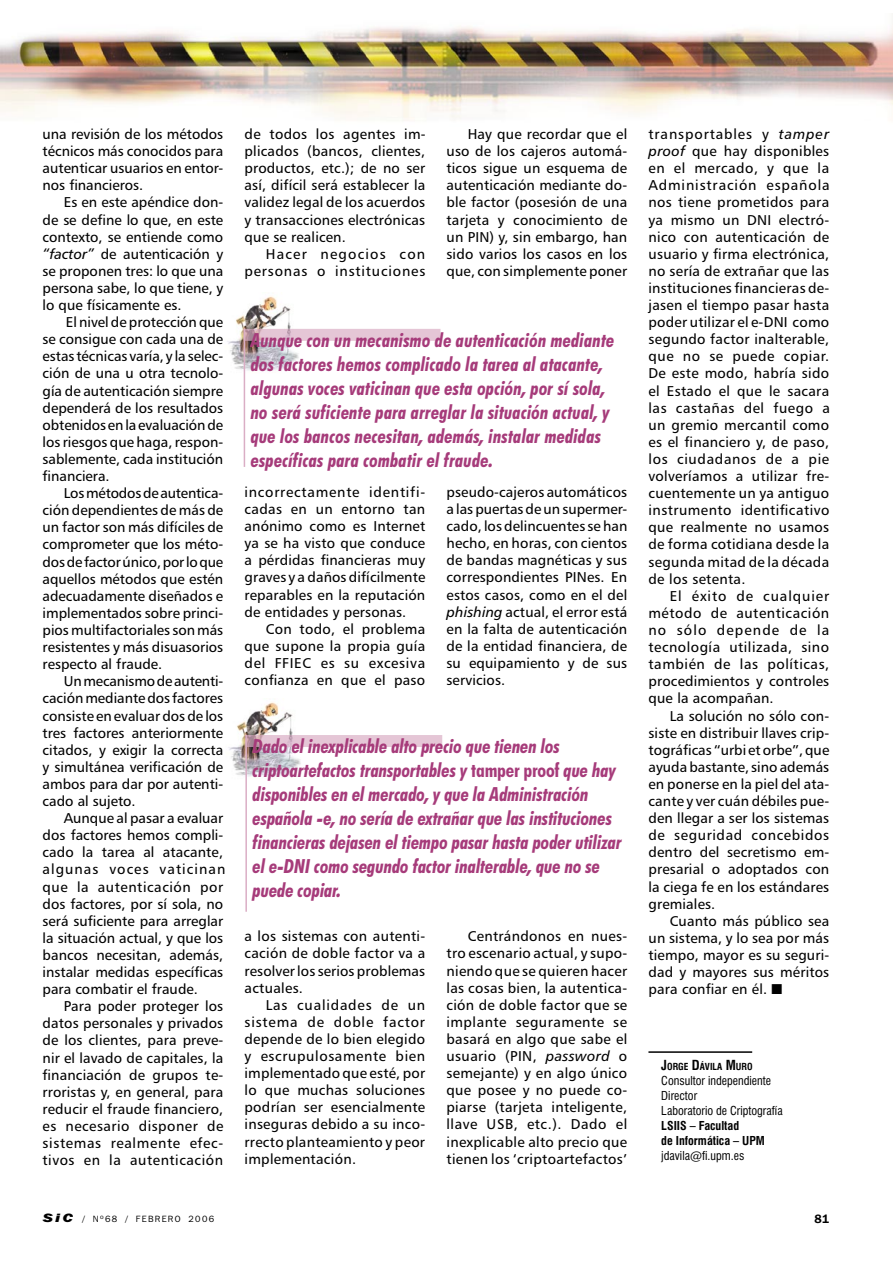
<style>
.page{position:relative;width:893px;height:1263px;background:#fff}
.page>*{position:absolute;margin:0;border:0;box-sizing:border-box;transform-origin:0 0}
._5_Ladillos{font:italic 700 condensed 19.5px/24px "Futura BT";letter-spacing:-.01em;color:#a63b7a}
._4_texto-swis{font:14.25px/17.1px "Humanist 777 BT Roman B";letter-spacing:.01em;color:#000;text-align:justify}
._4_texto-swis-2{font:14.25px/17.1px "Humanist 777 BT Roman B";letter-spacing:.055em;color:#000;text-align:right}
._7_Dir-b{font:condensed 12px "Swiss 721 BT";color:#000}
._7_Dir-b-2{font:700 condensed 12px "Swiss 721 BT";color:#000}
.t1{font:600 12px "Franklin Gothic IT Cby BT";color:#000}
._7_Dir-a{font:700 condensed 9.45px "Swiss 721 BT";color:#000}
.t2{font:9px "Franklin Gothic IT Cby BT";letter-spacing:.15em;color:#000}
.s1{font-family:"Humanist 777 BT Italic B"}
.s2{font-style:normal}
.s3{font-size:13.5px}
.s4{font-weight:800;font-style:italic;font-size:12px}
</style>
<div class="page">
<hr style="left:648px;top:1051px;width:104px;height:2px;background:#000">
<img style="left:0;top:24px;width:893px;height:97px">
<img style="left:227px;top:296px;width:72px;height:77px">
<svg style="left:245px;top:329px;width:195px;height:12px;background:#e1c2d1"></svg>
<hr style="left:244px;top:329px;width:1px;height:138px;background:#daaec5">
<img style="left:228px;top:702px;width:73px;height:75px">
<svg style="left:247px;top:735px;width:195px;height:12px;background:#e1c2d1"></svg>
<hr style="left:245px;top:735px;width:2px;height:177px;background:#daaec5">
<p class="_4_texto-swis" style="left:43px;top:125px;width:182px">una revisión de los métodos técnicos más conocidos para autenticar usuarios en entor&shy;nos financieros.</p>
<p class="_4_texto-swis" style="left:43px;top:194px;width:182px;text-indent:21px">Es en este apéndice don&shy;de se define lo que, en este contexto, se entiende como <span class="s1">“factor”</span> de autenticación y se proponen tres: lo que una persona sabe, lo que tiene, y lo que físicamente es.</p>
<p class="_4_texto-swis" style="left:43px;top:313px;width:182px;text-indent:23px">El nivel de protección que se consigue con cada una de estas técnicas varía, y la selec&shy;ción de una u otra tecnolo&shy;gía de autenticación siempre dependerá de los resultados obtenidos en la evaluación de los riesgos que haga, respon&shy;sablemente, cada institución financiera.</p>
<p class="_4_texto-swis" style="left:43px;top:484px;width:182px;text-indent:21px">Los métodos de autentica&shy;ción dependientes de más de un factor son más difíciles de comprometer que los méto&shy;dos de factor único, por lo que aquellos métodos que estén adecuadamente diseñados e implementados sobre princi&shy;pios multifactoriales son más resistentes y más disuasorios respecto al fraude.</p>
<p class="_4_texto-swis" style="left:43px;top:672px;width:182px;text-indent:21px">Un mecanismo de autenti&shy;cación mediante dos factores consiste en evaluar dos de los tres factores anteriormente citados, y exigir la correcta y simultánea verificación de ambos para dar por autenti&shy;cado al sujeto.</p>
<p class="_4_texto-swis" style="left:43px;top:809px;width:184px;text-align:left;text-indent:21px">Aunque al pasar a evaluar dos factores hemos compli&shy;cado la tarea al atacante, algunas voces vaticinan que la autenticación por dos factores, por sí sola, no será suficiente para arreglar la situación actual, y que los bancos necesitan, además, instalar medidas específicas para combatir el fraude.</p>
<p class="_4_texto-swis" style="left:43px;top:997px;width:182px;text-indent:21px">Para poder proteger los datos personales y privados de los clientes, para preve&shy;nir el lavado de capitales, la financiación de grupos te&shy;rroristas y, en general, para reducir el fraude financiero, es necesario disponer de sistemas realmente efec&shy;tivos en la autenticación</p>
<p class="_4_texto-swis" style="left:245px;top:125px;width:183px">de todos los agentes im&shy;plicados (bancos, clientes, productos, etc.); de no ser así, difícil será establecer la validez legal de los acuerdos y transacciones electrónicas que se realicen.</p>
<p class="_4_texto-swis-2" style="left:245px;top:245px;width:182px">Hacer negocios con personas o instituciones</p>
<p class="_4_texto-swis" style="left:446px;top:125px;width:182px;text-indent:21px">Hay que recordar que el uso de los cajeros automá&shy;ticos sigue un esquema de autenticación mediante do&shy;ble factor (posesión de una tarjeta y conocimiento de un PIN) y, sin embargo, han sido varios los casos en los que, con simplemente poner</p>
<p class="_5_Ladillos" style="left:251px;top:328px;width:365px">Aunque con un mecanismo de autenticación mediante dos factores hemos complicado la tarea al atacante, algunas voces vaticinan que esta opción, por sí sola, no será suficiente para arreglar la situación actual, y que los bancos necesitan, además, instalar medidas específicas para combatir el fraude.</p>
<p class="_4_texto-swis" style="left:245px;top:483px;width:182px">incorrectamente identifi&shy;cadas en un entorno tan anónimo como es Internet ya se ha visto que conduce a pérdidas financieras muy graves y a daños difícilmente reparables en la reputación de entidades y personas.</p>
<p class="_4_texto-swis" style="left:245px;top:620px;width:182px;text-indent:21px">Con todo, el problema que supone la propia guía del FFIEC es su excesiva confianza en que el paso</p>
<p class="_4_texto-swis" style="left:446px;top:483px;width:182px">pseudo-cajeros automáticos a las puertas de un supermer&shy;cado, los delincuentes se han hecho, en horas, con cientos de bandas magnéticas y sus correspondientes PINes. En estos casos, como en el del <span class="s1">phishing</span> actual, el error está en la falta de autenticación de la entidad financiera, de su equipamiento y de sus servicios.</p>
<p class="_5_Ladillos" style="left:253px;top:734px;width:371px">Dado el inexplicable alto precio que tienen los criptoartefactos transportables y <span class="s2">tamper proof</span> que hay disponibles en el mercado, y que la Administración española -e, no sería de extrañar que las instituciones financieras dejasen el tiempo pasar hasta poder utilizar el e-DNI como segundo factor inalterable, que no se puede copiar.</p>
<p class="_4_texto-swis" style="left:245px;top:927px;width:182px">a los sistemas con autenti&shy;cación de doble factor va a resolver los serios problemas actuales.</p>
<p class="_4_texto-swis" style="left:245px;top:996px;width:182px;text-indent:21px">Las cualidades de un sistema de doble factor depende de lo bien elegido y escrupulosamente bien implementado que esté, por lo que muchas soluciones podrían ser esencialmente inseguras debido a su inco&shy;rrecto planteamiento y peor implementación.</p>
<p class="_4_texto-swis" style="left:446px;top:927px;width:182px;text-indent:21px">Centrándonos en nues&shy;tro escenario actual, y supo&shy;niendo que se quieren hacer las cosas bien, la autentica&shy;ción de doble factor que se implante seguramente se basará en algo que sabe el usuario (PIN, <span class="s1">password</span> o semejante) y en algo único que posee y no puede co&shy;piarse (tarjeta inteligente, llave USB, etc.). Dado el inexplicable alto precio que tienen los ‘criptoartefactos’</p>
<p class="_4_texto-swis" style="left:648px;top:125px;width:183px">transportables y <span class="s1">tamper proof</span> que hay disponibles en el mercado, y que la Administración española nos tiene prometidos para ya mismo un DNI electró&shy;nico con autenticación de usuario y firma electrónica, no sería de extrañar que las instituciones financieras de&shy;jasen el tiempo pasar hasta poder utilizar el e-DNI como segundo factor inalterable, que no se puede copiar.<br>De este modo, habría sido el Estado el que le sacara las castañas del fuego a un gremio mercantil como es el financiero y, de paso, los ciudadanos de a pie volveríamos a utilizar fre&shy;cuentemente un ya antiguo instrumento identificativo que realmente no usamos de forma cotidiana desde la segunda mitad de la década de los setenta.</p>
<p class="_4_texto-swis" style="left:648px;top:587px;width:182px;text-indent:21px">El éxito de cualquier método de autenticación no sólo depende de la tecnología utilizada, sino también de las políticas, procedimientos y controles que la acompañan.</p>
<p class="_4_texto-swis" style="left:648px;top:707px;width:182px;text-indent:21px">La solución no sólo con&shy;siste en distribuir llaves crip&shy;tográficas “urbi et orbe”, que ayuda bastante, sino además en ponerse en la piel del ata&shy;cante y ver cuán débiles pue&shy;den llegar a ser los sistemas de seguridad concebidos dentro del secretismo em&shy;presarial o adoptados con la ciega fe en los estándares gremiales.</p>
<p class="_4_texto-swis" style="left:648px;top:912px;width:182px;text-indent:21px">Cuanto más público sea un sistema, y lo sea por más tiempo, mayor es su seguri&shy;dad y mayores sus méritos para confiar en él.</p>
<p class="_7_Dir-a" style="left:661px;top:1061px;width:93px"><span class="s3">J</span>ORGE <span class="s3">D</span>ÁVILA <span class="s3">M</span>URO</p>
<p class="_7_Dir-b" style="left:661px;top:1073px;width:111px">Consultor independiente</p>
<p class="_7_Dir-b" style="left:661px;top:1088px;width:37px">Director</p>
<p class="_7_Dir-b" style="left:661px;top:1103px;width:123px">Laboratorio de Criptografía</p>
<p class="_7_Dir-b-2" style="left:661px;top:1118px;width:79px">LSIIS – Facultad</p>
<p class="_7_Dir-b-2" style="left:661px;top:1133px;width:105px">de Informática – UPM</p>
<p class="_7_Dir-b" style="left:661px;top:1148px;width:85px">jdavila@fi.upm.es</p>
<p class="t2" style="left:43px;top:1213px;width:173px"><span class="s4">SiC</span> / Nº68 / FEBRERO 2006</p>
<p class="t1" style="left:814px;top:1211px;width:16px">81</p>
</div>
